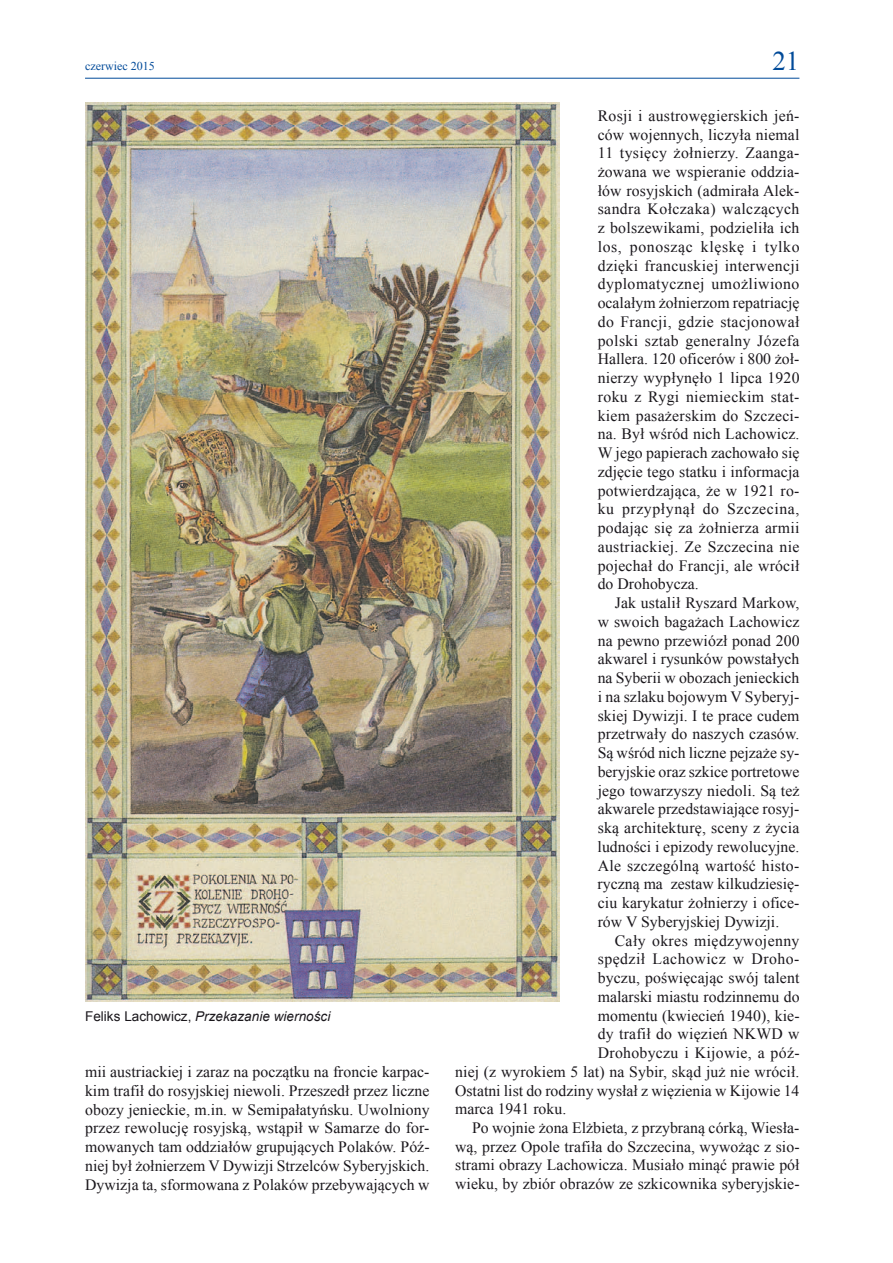
<style>
.page{position:relative;width:893px;height:1263px;background:#fff}
.page>*{position:absolute;margin:0;border:0;box-sizing:border-box;transform-origin:0 0}
.t1{font:27px "Times New Roman";color:#004a99}
.t2{font:15.75px/18.8px "Times New Roman";letter-spacing:.005em;color:#1a171c;text-align:justify}
.t3{font:15.75px "Times New Roman";letter-spacing:.03em;color:#1a171c}
.t4{font:15.75px "Times New Roman";letter-spacing:.025em;color:#1a171c}
.t5{font:italic 13.5px "Arial";letter-spacing:.005em;color:#1a171c}
.t6{font:12px "Times New Roman";color:#004a99}
.s1{font-style:normal}
</style>
<div class="page">
<hr style="left:85px;top:78px;width:714px;height:1px;background:#004a99">
<img style="left:85px;top:102px;width:474px;height:900px">
<p class="t6" style="left:85px;top:58px;width:71px">czerwiec 2015</p>
<h1 class="t1" style="left:772px;top:43px;width:28px">21</h1>
<p class="t5" style="left:85px;top:1007px;width:247px"><span class="s1">Feliks Lachowicz,</span> Przekazanie wierności</p>
<p class="t2" style="left:85px;top:1062px;width:346px">mii austriackiej i zaraz na początku na froncie karpac&shy;kim trafił do rosyjskiej niewoli. Przeszedł przez liczne obozy jenieckie, m.in. w Semipałatyńsku. Uwolniony przez rewolucję rosyjską, wstąpił w Samarze do for&shy;mowanych tam oddziałów grupujących Polaków. Póź&shy;niej był żołnierzem V Dywizji Strzelców Syberyjskich.<br>Dywizja ta, sformowana z Polaków przebywających w</p>
<p class="t2" style="left:598px;top:106px;width:203px">Rosji i austrowęgierskich jeń&shy;ców wojennych, liczyła niemal 11 tysięcy żołnierzy. Zaanga&shy;żowana we wspieranie oddzia&shy;łów rosyjskich (admirała Alek&shy;sandra Kołczaka) walczących z bolszewikami, podzieliła ich los, ponosząc klęskę i tylko dzięki francuskiej interwencji dyplomatycznej umożliwiono ocalałym żołnierzom repatriację do Francji, gdzie stacjonował polski sztab generalny Józefa Hallera. 120 oficerów i 800 żoł&shy;nierzy wypłynęło 1 lipca 1920 roku z Rygi niemieckim stat&shy;kiem pasażerskim do Szczeci&shy;na. Był wśród nich Lachowicz.<br>W jego papierach zachowało się zdjęcie tego statku i informacja potwierdzająca, że w 1921 ro&shy;ku przypłynął do Szczecina, podając się za żołnierza armii austriackiej. Ze Szczecina nie pojechał do Francji, ale wrócił do Drohobycza.</p>
<p class="t2" style="left:598px;top:593px;width:203px;text-indent:17px">Jak ustalił Ryszard Markow, w swoich bagażach Lachowicz na pewno przewiózł ponad 200 akwarel i rysunków powstałych na Syberii w obozach jenieckich i na szlaku bojowym V Syberyj&shy;skiej Dywizji. I te prace cudem przetrwały do naszych czasów.<br>Są wśród nich liczne pejzaże sy&shy;beryjskie oraz szkice portretowe jego towarzyszy niedoli. Są też akwarele przedstawiające rosyj&shy;ską architekturę, sceny z życia ludności i epizody rewolucyjne.<br>Ale szczególną wartość histo&shy;ryczną ma zestaw kilkudziesię&shy;ciu karykatur żołnierzy i ofice&shy;rów V Syberyjskiej Dywizji.</p>
<p class="t4" style="left:615px;top:930px;width:186px">Cały okres międzywojenny</p>
<p class="t3" style="left:598px;top:948px;width:203px">spędził Lachowicz w Droho-</p>
<p class="t2" style="left:598px;top:968px;width:203px">byczu, poświęcając swój talent</p>
<p class="t2" style="left:598px;top:987px;width:203px">malarski miastu rodzinnemu do</p>
<p class="t2" style="left:598px;top:1006px;width:203px">momentu (kwiecień 1940), kie-</p>
<p class="t2" style="left:598px;top:1024px;width:203px">dy trafił do więzień NKWD w</p>
<p class="t2" style="left:598px;top:1043px;width:203px">Drohobyczu i Kijowie, a póź-</p>
<p class="t2" style="left:455px;top:1062px;width:346px">niej (z wyrokiem 5 lat) na Sybir, skąd już nie wrócił.</p>
<p class="t2" style="left:455px;top:1080px;width:346px">Ostatni list do rodziny wysłał z więzienia w Kijowie 14</p>
<p class="t2" style="left:455px;top:1099px;width:113px">marca 1941 roku.</p>
<p class="t2" style="left:472px;top:1118px;width:329px">Po wojnie żona Elżbieta, z przybraną córką, Wiesła-</p>
<p class="t2" style="left:455px;top:1137px;width:346px">wą, przez Opole trafiła do Szczecina, wywożąc z sio-</p>
<p class="t2" style="left:455px;top:1155px;width:346px">strami obrazy Lachowicza. Musiało minąć prawie pół</p>
<p class="t2" style="left:455px;top:1174px;width:346px">wieku, by zbiór obrazów ze szkicownika syberyjskie-</p>
</div>
